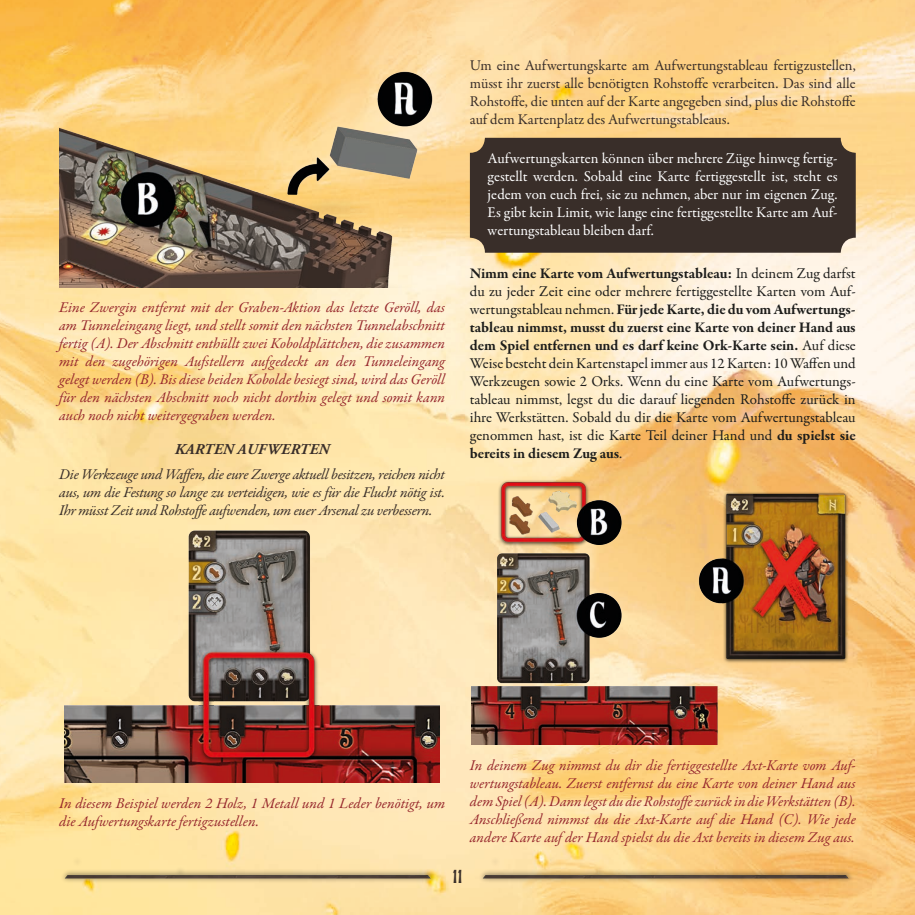
<style>
.page{position:relative;width:915px;height:915px;background:#fff}
.page>*{position:absolute;margin:0;border:0;box-sizing:border-box;transform-origin:0 0}
.t1{font:17.5px "Cageworld";color:#392e29}
.Ejemplos{font:italic 15px/18px "Garamond Premr Pro";color:#97282d;text-align:justify}
.Texto{font:15px/18px "Garamond Premr Pro";color:#1d1d1b;text-align:justify}
.Text_im_braunen_Kast{font:15px/18px "Garamond Premr Pro";color:#fff;text-align:justify}
.Texto-2{font:15px/18px "Garamond Premr Pro";letter-spacing:-.005em;color:#392e29;text-align:justify}
.Cursivas{font:italic 15px/18px "Garamond Premr Pro";letter-spacing:-.02em;color:#392e29;text-align:justify}
.Überschrift_3__fett{font:italic 700 15px "Adobe Garamond Pro";letter-spacing:.015em;color:#392e29}
.s1{font-weight:700}
</style>
<div class="page">
<img style="left:0;top:0;width:914px;height:914px">
<img style="left:59px;top:854px;width:378px;height:60px">
<img style="left:477px;top:854px;width:378px;height:60px">
<img style="left:59px;top:59px;width:374px;height:228px">
<img style="left:65px;top:527px;width:374px;height:255px">
<div style="left:469px;top:138px;width:386px;height:114px;background:#392e29;border-radius:15px"></div>
<img style="left:471px;top:474px;width:382px;height:270px">
<p class="Ejemplos" style="left:59px;top:299px;width:387px">Eine Zwergin entfernt mit der Graben-Aktion das letzte Geröll, das am Tunneleingang liegt, und stellt somit den nächsten Tunnelabschnitt fertig (A). Der Abschnitt enthüllt zwei Koboldplättchen, die zusammen mit den zugehörigen Aufstellern aufgedeckt an den Tunneleingang gelegt werden (B). Bis diese beiden Kobolde besiegt sind, wird das Geröll für den nächsten Abschnitt noch nicht dorthin gelegt und somit kann auch noch nicht weitergegraben werden.</p>
<p class="Überschrift_3__fett" style="left:175px;top:440px;width:156px">KARTEN AUFWERTEN</p>
<p class="Cursivas" style="left:59px;top:465px;width:387px">Die Werkzeuge und Waffen, die eure Zwerge aktuell besitzen, reichen nicht aus, um die Festung so lange zu verteidigen, wie es für die Flucht nötig ist.<br>Ihr müsst Zeit und Rohstoffe aufwenden, um euer Arsenal zu verbessern.</p>
<p class="Texto-2" style="left:469px;top:57px;width:387px">Um eine Aufwertungskarte am Aufwertungstableau fertigzustellen, müsst ihr zuerst alle benötigten Rohstoffe verarbeiten. Das sind alle Rohstoffe, die unten auf der Karte angegeben sind, plus die Rohstoffe auf dem Kartenplatz des Aufwertungstableaus.</p>
<p class="Text_im_braunen_Kast" style="left:487px;top:149px;width:351px">Aufwertungskarten können über mehrere Züge hinweg fertig&shy;gestellt werden. Sobald eine Karte fertiggestellt ist, steht es jedem von euch frei, sie zu nehmen, aber nur im eigenen Zug.<br>Es gibt kein Limit, wie lange eine fertiggestellte Karte am Auf&shy;wertungstableau bleiben darf.</p>
<p class="Texto" style="left:469px;top:264px;width:387px"><span class="s1">Nimm eine Karte vom Aufwertungstableau:</span> In deinem Zug darfst du zu jeder Zeit eine oder mehrere fertiggestellte Karten vom Auf&shy;wertungstableau nehmen. <span class="s1">Für jede Karte, die du vom Aufwertungs&shy;tableau nimmst, musst du zuerst eine Karte von deiner Hand aus dem Spiel entfernen und es darf keine Ork-Karte sein.</span> Auf diese Weise besteht dein Kartenstapel immer aus 12 Karten: 10 Waffen und Werkzeugen sowie 2 Orks. Wenn du eine Karte vom Aufwertungs&shy;tableau nimmst, legst du die darauf liegenden Rohstoffe zurück in ihre Werkstätten. Sobald du dir die Karte vom Aufwertungstableau genommen hast, ist die Karte Teil deiner Hand und <span class="s1">du spielst sie bereits in diesem Zug aus</span>.</p>
<p class="Ejemplos" style="left:59px;top:794px;width:387px">In diesem Beispiel werden 2 Holz, 1 Metall und 1 Leder benötigt, um die Aufwertungskarte fertigzustellen.</p>
<p class="Ejemplos" style="left:469px;top:756px;width:387px">In deinem Zug nimmst du dir die fertiggestellte Axt-Karte vom Auf&shy;wertungstableau. Zuerst entfernst du eine Karte von deiner Hand aus dem Spiel (A). Dann legst du die Rohstoffe zurück in die Werkstätten (B).<br>Anschließend nimmst du die Axt-Karte auf die Hand (C). Wie jede andere Karte auf der Hand spielst du die Axt bereits in diesem Zug aus.</p>
<p class="t1" style="left:452px;top:867px;width:11px">11</p>
</div>
